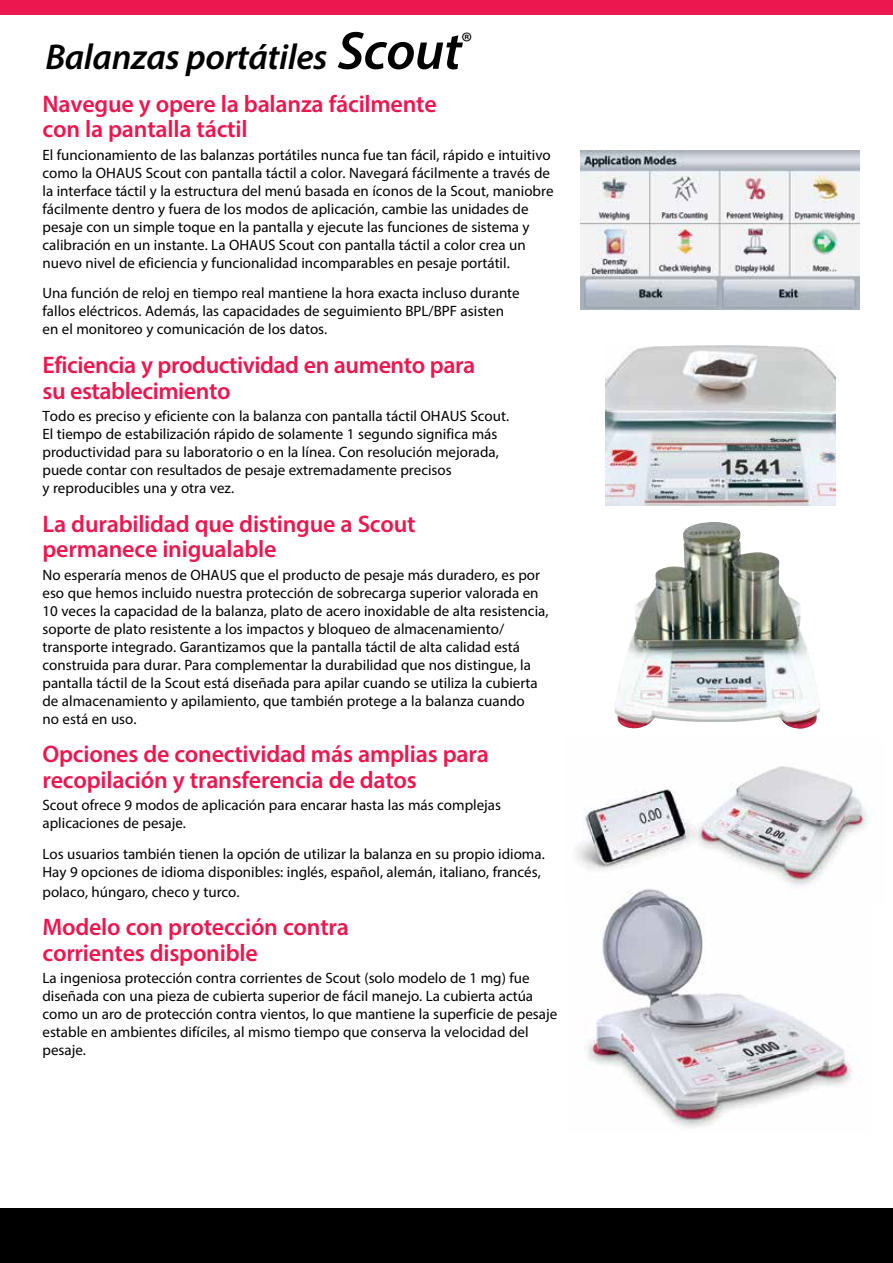
<style>
.page{position:relative;width:893px;height:1263px;background:#fff}
.page>*{position:absolute;margin:0;border:0;box-sizing:border-box;transform-origin:0 0}
.t1{font:italic 600 36px "Myriad Pro";letter-spacing:-.01em;color:#000}
.t2{font:600 24px/25.8px "Myriad Pro";letter-spacing:-.01em;color:#ed174f}
.t3{font:15px/18px "Myriad Pro";color:#000}
.s1{font-size:54px}
</style>
<div class="page">
<div style="left:0;top:0;width:893px;height:15px;background:#ed174f"></div>
<div style="left:0;top:1208px;width:893px;height:55px;background:#000"></div>
<img style="left:580px;top:151px;width:280px;height:158px">
<img style="left:605px;top:346px;width:230px;height:159px">
<img style="left:615px;top:522px;width:205px;height:207px">
<img style="left:576px;top:766px;width:298px;height:116px">
<img style="left:584px;top:882px;width:275px;height:246px">
<h1 class="t1" style="left:45px;top:34px;width:429px">Balanzas portátiles <span class="s1">Scout</span><sup>®</sup></h1>
<h2 class="t2" style="left:43px;top:90px;width:396px">Navegue y opere la balanza fácilmente con la pantalla táctil</h2>
<p class="t3" style="left:43px;top:145px;width:512px">El funcionamiento de las balanzas portátiles nunca fue tan fácil, rápido e intuitivo como la OHAUS Scout con pantalla táctil a color. Navegará fácilmente a través de la interface táctil y la estructura del menú basada en íconos de la Scout, maniobre fácilmente dentro y fuera de los modos de aplicación, cambie las unidades de pesaje con un simple toque en la pantalla y ejecute las funciones de sistema y calibración en un instante. La OHAUS Scout con pantalla táctil a color crea un nuevo nivel de eficiencia y funcionalidad incomparables en pesaje portátil.</p>
<p class="t3" style="left:43px;top:284px;width:479px">Una función de reloj en tiempo real mantiene la hora exacta incluso durante fallos eléctricos. Además, las capacidades de seguimiento BPL/BPF asisten en el monitoreo y comunicación de los datos.</p>
<h2 class="t2" style="left:43px;top:351px;width:434px">Eficiencia y productividad en aumento para su establecimiento</h2>
<p class="t3" style="left:43px;top:407px;width:468px">Todo es preciso y eficiente con la balanza con pantalla táctil OHAUS Scout.<br>El tiempo de estabilización rápido de solamente 1 segundo significa más productividad para su laboratorio o en la línea. Con resolución mejorada, puede contar con resultados de pesaje extremadamente precisos<br>y reproducibles una y otra vez.</p>
<h2 class="t2" style="left:43px;top:510px;width:375px">La durabilidad que distingue a Scout permanece inigualable</h2>
<p class="t3" style="left:43px;top:565px;width:507px">No esperaría menos de OHAUS que el producto de pesaje más duradero, es por eso que hemos incluido nuestra protección de sobrecarga superior valorada en 10 veces la capacidad de la balanza, plato de acero inoxidable de alta resistencia, soporte de plato resistente a los impactos y bloqueo de almacenamiento/ transporte integrado. Garantizamos que la pantalla táctil de alta calidad está construida para durar. Para complementar la durabilidad que nos distingue, la pantalla táctil de la Scout está diseñada para apilar cuando se utiliza la cubierta de almacenamiento y apilamiento, que también protege a la balanza cuando<br>no está en uso.</p>
<h2 class="t2" style="left:43px;top:741px;width:448px">Opciones de conectividad más amplias para recopilación y transferencia de datos</h2>
<p class="t3" style="left:43px;top:796px;width:460px">Scout ofrece 9 modos de aplicación para encarar hasta las más complejas aplicaciones de pesaje.</p>
<p class="t3" style="left:43px;top:845px;width:504px">Los usuarios también tienen la opción de utilizar la balanza en su propio idioma.<br>Hay 9 opciones de idioma disponibles: inglés, español, alemán, italiano, francés,</p>
<p class="t3" style="left:43px;top:882px;width:199px">polaco, húngaro, checo y turco.</p>
<h2 class="t2" style="left:43px;top:914px;width:308px">Modelo con protección contra corrientes disponible</h2>
<p class="t3" style="left:43px;top:969px;width:516px">La ingeniosa protección contra corrientes de Scout (solo modelo de 1 mg) fue diseñada con una pieza de cubierta superior de fácil manejo. La cubierta actúa como un aro de protección contra vientos, lo que mantiene la superficie de pesaje estable en ambientes difíciles, al mismo tiempo que conserva la velocidad del pesaje.</p>
</div>
